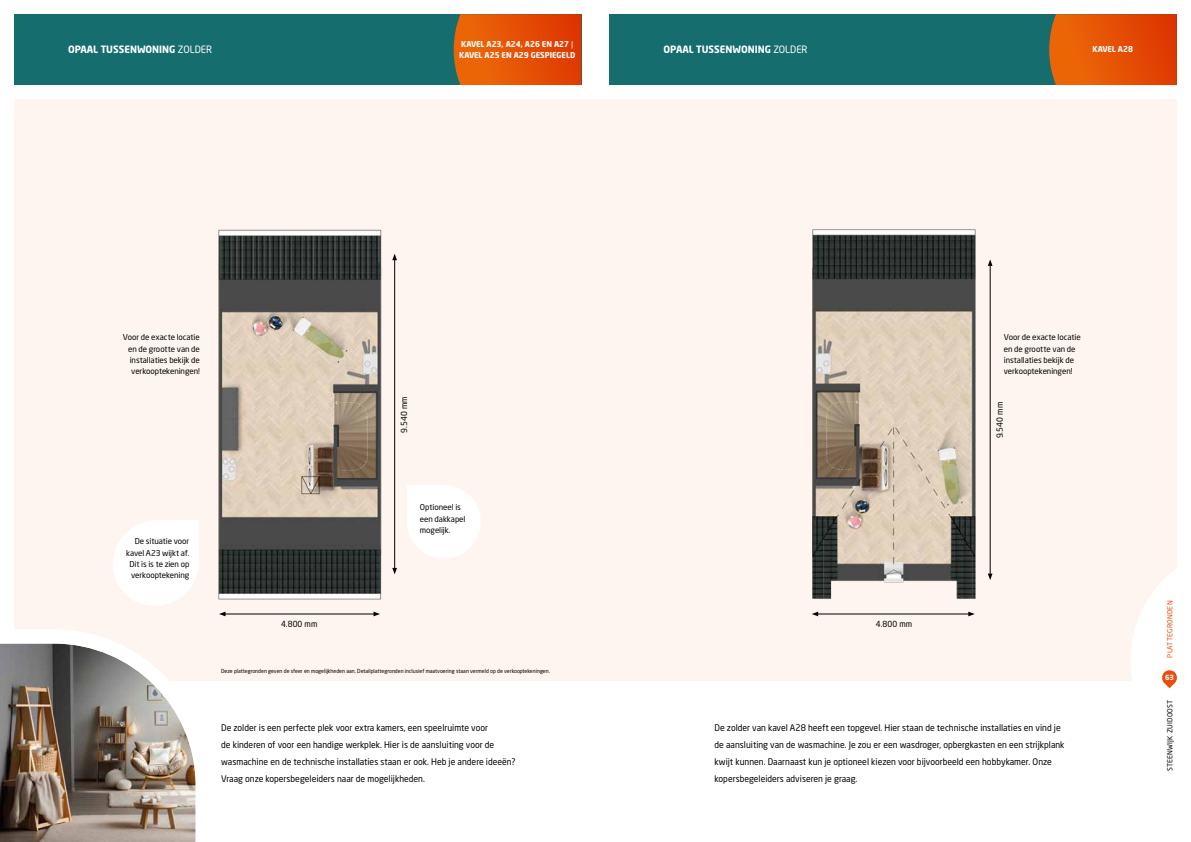
<style>
.page{position:relative;width:1191px;height:842px;background:#fff}
.page>*{position:absolute;margin:0;border:0;box-sizing:border-box;transform-origin:0 0}
.t1{font:700 10px "Neo Sans Std";color:#fff;scale:.96 1}
.t2{font:9px/17px "Neo Sans Std";color:#000;scale:.96 1}
.t3{font:8.3px "Neo Sans Std";letter-spacing:.01em;color:#000;scale:.96 1}
.t4{font:8px/11.3px "Neo Sans Std";letter-spacing:-.01em;color:#000}
.t5{font:700 8px/11px "Neo Sans Std";color:#fff;scale:.96 1}
.t6{font:7px "Neo Sans Std";letter-spacing:.03em;color:#000}
.t7{font:7px "Neo Sans Std";letter-spacing:.03em;color:#e94e0f}
.t8{font:700 7px "Neo Sans Std";color:#fff}
.t9{font:5.5px "Neo Sans Std";color:#000;scale:.96 1}
.s1{color:#f3a183}
.s2{font-weight:400}
</style>
<div class="page">
<div style="left:14px;top:14px;width:567px;height:71px;background:#156d6d"></div>
<svg style="left:454px;top:14px;width:127px;height:71px;background:#e15106"></svg>
<div style="left:14px;top:99px;width:1162px;height:581px;background:#fef5f0"></div>
<div style="left:609px;top:14px;width:567px;height:71px;background:#156d6d"></div>
<svg style="left:1049px;top:14px;width:127px;height:71px;background:#e15106"></svg>
<svg style="left:1129px;top:543px;width:48px;height:146px"></svg>
<svg style="left:407px;top:485px;width:73px;height:73px"></svg>
<img style="left:0;top:630px;width:217px;height:212px">
<hr style="left:990px;top:264px;width:1px;height:311px;background:#000">
<svg style="left:988px;top:574px;width:4px;height:6px"></svg>
<svg style="left:987px;top:259px;width:5px;height:7px"></svg>
<hr style="left:816px;top:614px;width:154px;height:1px;background:#000">
<svg style="left:968px;top:612px;width:6px;height:4px"></svg>
<svg style="left:812px;top:612px;width:6px;height:4px"></svg>
<img style="left:812px;top:229px;width:164px;height:370px">
<hr style="left:394px;top:259px;width:1px;height:310px;background:#000">
<svg style="left:392px;top:568px;width:5px;height:6px"></svg>
<svg style="left:392px;top:254px;width:5px;height:6px"></svg>
<hr style="left:224px;top:614px;width:151px;height:1px;background:#000">
<svg style="left:373px;top:612px;width:7px;height:4px"></svg>
<svg style="left:219px;top:612px;width:6px;height:4px"></svg>
<img style="left:218px;top:229px;width:164px;height:371px">
<svg style="left:113px;top:520px;width:86px;height:86px"></svg>
<p class="t5" style="left:459px;top:38px;width:122px">KAVEL A23, A24, A26 EN A27 <span class="s1">|<br></span>KAVEL A25 EN A29 GESPIEGELD</p>
<p class="t5" style="left:1092px;top:43px;width:44px">KAVEL A28</p>
<p class="t1" style="left:68px;top:43px;width:152px">OPAAL TUSSENWONING <span class="s2">ZOLDER</span></p>
<p class="t1" style="left:663px;top:43px;width:152px">OPAAL TUSSENWONING <span class="s2">ZOLDER</span></p>
<p class="t4" style="left:123px;top:331px;width:78px;text-align:right">Voor de exacte locatie en de grootte van de installaties bekijk de verkooptekeningen!</p>
<p class="t3" style="left:399px;top:433px;width:39px;rotate:-90deg">9.540 mm</p>
<p class="t4" style="left:126px;top:536px;width:65px;text-align:right">De situatie voor kavel A23 wijkt af.<br>Dit is is te zien op verkooptekening</p>
<p class="t3" style="left:281px;top:618px;width:39px">4.800 mm</p>
<p class="t4" style="left:420px;top:502px;width:47px">Optioneel is een dakkapel mogelijk.</p>
<p class="t9" style="left:221px;top:667px;width:344px">Deze plattegronden geven de sfeer en mogelijkheden aan. Detailplattegronden inclusief maatvoering staan vermeld op de verkooptekeningen.</p>
<p class="t2" style="left:221px;top:719px;width:308px">De zolder is een perfecte plek voor extra kamers, een speelruimte voor<br>de kinderen of voor een handige werkplek. Hier is de aansluiting voor de wasmachine en de technische installaties staan er ook. Heb je andere ideeën?<br>Vraag onze kopersbegeleiders naar de mogelijkheden.</p>
<p class="t4" style="left:1003px;top:331px;width:78px">Voor de exacte locatie en de grootte van de installaties bekijk de verkooptekeningen!</p>
<p class="t3" style="left:876px;top:618px;width:39px">4.800 mm</p>
<p class="t3" style="left:994px;top:438px;width:39px;rotate:-90deg">9.540 mm</p>
<p class="t2" style="left:714px;top:719px;width:366px">De zolder van kavel A28 heeft een topgevel. Hier staan de technische installaties en vind je de aansluiting van de wasmachine. Je zou er een wasdroger, opbergkasten en een strijkplank kwijt kunnen. Daarnaast kun je optioneel kiezen voor bijvoorbeeld een hobbykamer. Onze kopersbegeleiders adviseren je graag.</p>
<p class="t7" style="left:1165px;top:658px;width:59px;rotate:-90deg">PLATTEGRONDEN</p>
<p class="t8" style="left:1165px;top:673px;width:11px">63</p>
<p class="t6" style="left:1165px;top:771px;width:73px;rotate:-90deg">STEENWIJK ZUIDOOST</p>
</div>
